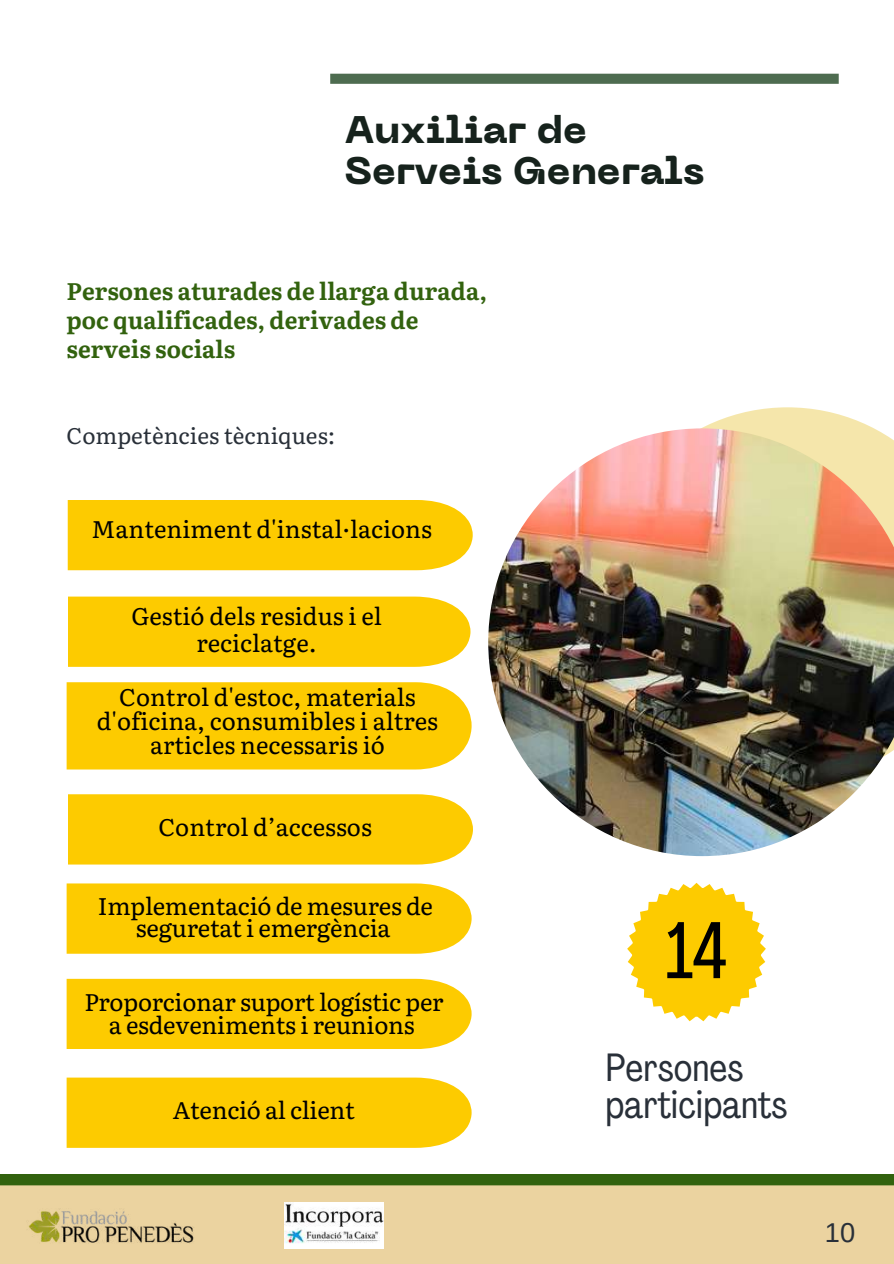
<style>
.page{position:relative;width:894px;height:1264px;background:#fff}
.page>*{position:absolute;margin:0;border:0;box-sizing:border-box;transform-origin:0 0}
.t1{font:79.35px "Agrandir Tight";color:#000}
.t2{font:39px/37.2px "Agrandir Tight";color:#293039}
.t3{font:800 38.25px/41.7px "PP Neue Machina";color:#16221c}
.t4{font:27.15px "Arimo";color:#293039}
.t5{font:24px/23.7px "Literata";color:#000;text-align:center}
.t6{font:700 24px/29.2px "Literata";color:#32620e}
.t7{font:22.5px "Literata";color:#293039}
</style>
<div class="page">
<svg style="left:627px;top:882px;width:138px;height:139px"></svg>
<div style="left:330px;top:74px;width:508px;height:10px;background:#4e6c50"></div>
<div style="left:68px;top:500px;width:404px;height:70px;background:#fdcb00"></div>
<div style="left:68px;top:596px;width:402px;height:71px;background:#fdcb00"></div>
<div style="left:67px;top:682px;width:404px;height:87px;background:#fdcb00"></div>
<div style="left:68px;top:794px;width:405px;height:70px;background:#fdcb00"></div>
<div style="left:67px;top:883px;width:404px;height:70px;background:#fdcb00"></div>
<svg style="left:0;top:1174px;width:893px;height:89px"></svg>
<img style="left:27px;top:1208px;width:167px;height:36px">
<svg style="left:702px;top:407px;width:171px;height:21px;fill:#f5e6ab"></svg>
<img style="left:488px;top:428px;width:405px;height:428px">
<div style="left:67px;top:978px;width:404px;height:71px;background:#fdcb00"></div>
<div style="left:67px;top:1077px;width:404px;height:70px;background:#fdcb00"></div>
<img style="left:284px;top:1202px;width:99px;height:25px">
<img style="left:284px;top:1227px;width:99px;height:21px">
<h3 class="t3" style="left:345px;top:112px;width:360px">Auxiliar de<br>Serveis Generals</h3>
<p class="t6" style="left:67px;top:275px;width:422px">Persones aturades de llarga durada, poc qualificades, derivades de serveis socials</p>
<p class="t7" style="left:67px;top:417px;width:270px">Competències tècniques:</p>
<p class="t5" style="left:91px;top:515px;width:342px">Manteniment d'instal·lacions</p>
<p class="t5" style="left:131px;top:601px;width:252px;line-height:27px">Gestió dels residus i el reciclatge.</p>
<p class="t5" style="left:97px;top:684px;width:343px">Control d'estoc, materials d'oficina, consumibles i altres articles necessaris ió</p>
<p class="t5" style="left:158px;top:814px;width:215px">Control d’accessos</p>
<p class="t5" style="left:98px;top:893px;width:336px;line-height:22.5px">Implementació de mesures de seguretat i emergència</p>
<p class="t5" style="left:84px;top:988px;width:361px">Proporcionar suport logístic per a esdeveniments i reunions</p>
<p class="t5" style="left:173px;top:1096px;width:184px">Atenció al client</p>
<h1 class="t1" style="left:664px;top:918px;width:65px">14</h1>
<h2 class="t2" style="left:605px;top:1052px;width:183px">Persones participants</h2>
<p class="t4" style="left:824px;top:1217px;width:32px">10</p>
</div>
